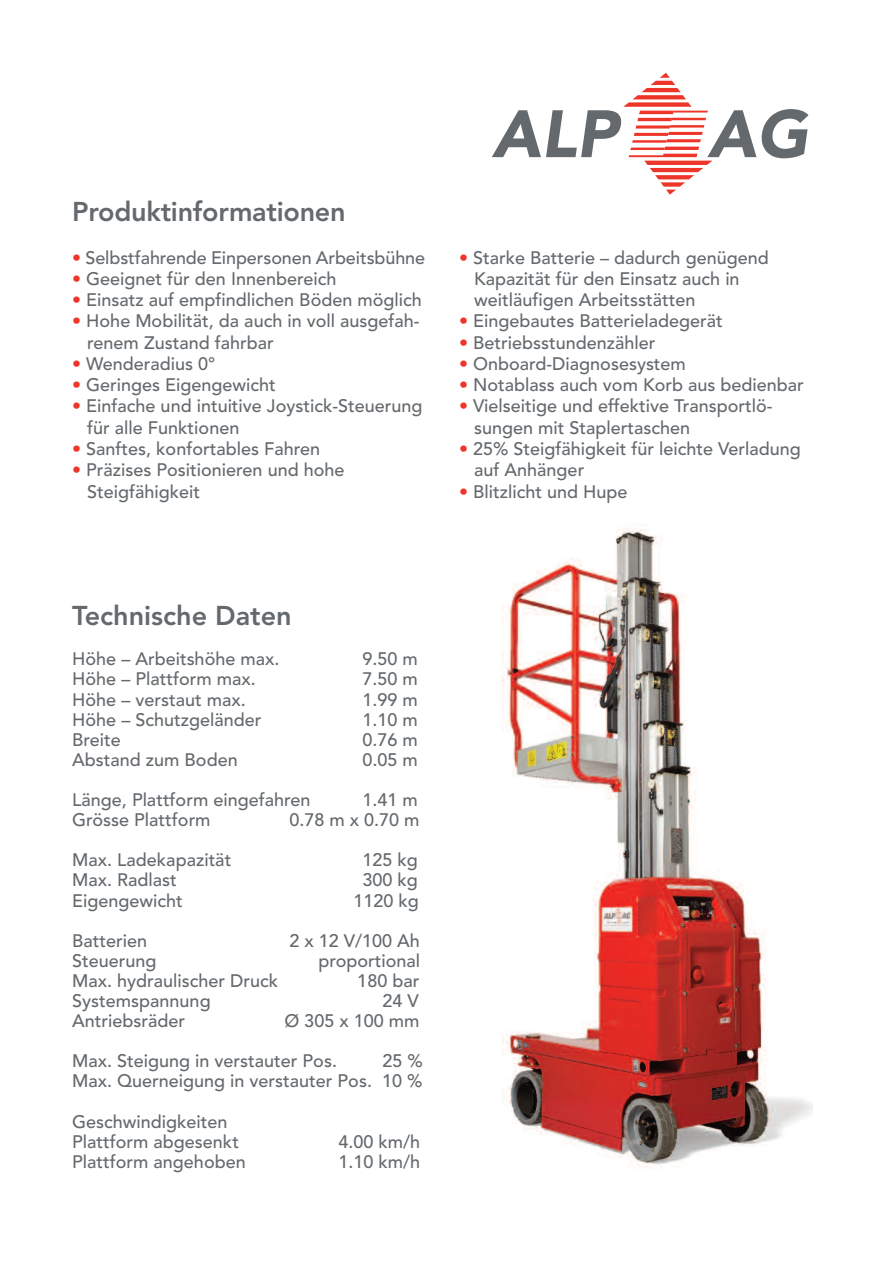
<style>
.page{position:relative;width:893px;height:1263px;background:#fff}
.page>*{position:absolute;margin:0;border:0;box-sizing:border-box;transform-origin:0 0}
.t1{font:italic 900 66.15px "Avenir";color:#64696d}
.t2{font:800 27px "Avenir";letter-spacing:-.01em;color:#64696d}
.t3{font:500 18px/21.3px "Avenir";color:#64696d}
.s1{color:#ee3529}
</style>
<div class="page">
<img style="left:502px;top:525px;width:310px;height:643px">
<svg style="left:623px;top:73px;width:89px;height:122px"></svg>
<h2 class="t2" style="left:72px;top:191px;width:275px">Produktinformationen</h2>
<p class="t3" style="left:72px;top:246px;width:354px"><span class="s1">•</span> Selbstfahrende Einpersonen Arbeitsbühne</p>
<p class="t3" style="left:72px;top:267px;width:266px"><span class="s1">•</span> Geeignet für den Innenbereich</p>
<p class="t3" style="left:72px;top:288px;width:351px"><span class="s1">•</span> Einsatz auf empfindlichen Böden möglich</p>
<p class="t3" style="left:87px;top:310px;width:334px;text-indent:-15px"><span class="s1">•</span> Hohe Mobilität, da auch in voll ausgefah&shy;renem Zustand fahrbar</p>
<p class="t3" style="left:72px;top:352px;width:145px"><span class="s1">•</span> Wenderadius 0°</p>
<p class="t3" style="left:72px;top:373px;width:205px"><span class="s1">•</span> Geringes Eigengewicht</p>
<p class="t3" style="left:87px;top:395px;width:337px;text-indent:-15px"><span class="s1">•</span> Einfache und intuitive Joystick-Steuerung für alle Funktionen</p>
<p class="t3" style="left:72px;top:437px;width:249px"><span class="s1">•</span> Sanftes, konfortables Fahren</p>
<p class="t3" style="left:87px;top:458px;width:259px;text-indent:-15px"><span class="s1">•</span> Präzises Positionieren und hohe<br>Steigfähigkeit</p>
<h1 class="t1" style="left:492px;top:79px;width:128px">ALP</h1>
<h1 class="t1" style="left:707px;top:79px;width:102px">AG</h1>
<p class="t3" style="left:474px;top:246px;width:296px;text-indent:-15px"><span class="s1">•</span> Starke Batterie – dadurch genügend<br>Kapazität für den Einsatz auch in weitläufigen Arbeitsstätten</p>
<p class="t3" style="left:459px;top:310px;width:265px"><span class="s1">•</span> Eingebautes Batterieladegerät</p>
<p class="t3" style="left:459px;top:331px;width:198px"><span class="s1">•</span> Betriebsstundenzähler</p>
<p class="t3" style="left:459px;top:352px;width:228px"><span class="s1">•</span> Onboard-Diagnosesystem</p>
<p class="t3" style="left:459px;top:373px;width:346px"><span class="s1">•</span> Notablass auch vom Korb aus bedienbar</p>
<p class="t3" style="left:474px;top:395px;width:300px;text-indent:-15px"><span class="s1">•</span> Vielseitige und effektive Transportlö&shy;sungen mit Staplertaschen</p>
<p class="t3" style="left:474px;top:437px;width:328px;text-indent:-15px"><span class="s1">•</span> 25% Steigfähigkeit für leichte Verladung auf Anhänger</p>
<p class="t3" style="left:459px;top:480px;width:170px"><span class="s1">•</span> Blitzlicht und Hupe</p>
<h2 class="t2" style="left:72px;top:595px;width:221px">Technische Daten</h2>
<p class="t3" style="left:72px;top:647px;width:209px">Höhe – Arbeitshöhe max.</p>
<p class="t3" style="left:362px;top:647px;width:57px">9.50 m</p>
<p class="t3" style="left:72px;top:667px;width:185px">Höhe – Plattform max.</p>
<p class="t3" style="left:362px;top:667px;width:57px">7.50 m</p>
<p class="t3" style="left:72px;top:688px;width:175px">Höhe – verstaut max.</p>
<p class="t3" style="left:362px;top:688px;width:57px">1.99 m</p>
<p class="t3" style="left:72px;top:708px;width:191px">Höhe – Schutzgeländer</p>
<p class="t3" style="left:362px;top:708px;width:57px">1.10 m</p>
<p class="t3" style="left:72px;top:728px;width:50px">Breite</p>
<p class="t3" style="left:362px;top:728px;width:57px">0.76 m</p>
<p class="t3" style="left:72px;top:748px;width:167px">Abstand zum Boden</p>
<p class="t3" style="left:362px;top:748px;width:57px">0.05 m</p>
<p class="t3" style="left:72px;top:788px;width:240px">Länge, Plattform eingefahren</p>
<p class="t3" style="left:362px;top:788px;width:57px">1.41 m</p>
<p class="t3" style="left:72px;top:808px;width:140px">Grösse Plattform</p>
<p class="t3" style="left:289px;top:808px;width:132px">0.78 m x 0.70 m</p>
<p class="t3" style="left:72px;top:848px;width:161px">Max. Ladekapazität</p>
<p class="t3" style="left:362px;top:848px;width:57px">125 kg</p>
<p class="t3" style="left:72px;top:868px;width:106px">Max. Radlast</p>
<p class="t3" style="left:362px;top:868px;width:57px">300 kg</p>
<p class="t3" style="left:72px;top:889px;width:112px">Eigengewicht</p>
<p class="t3" style="left:353px;top:889px;width:67px">1120 kg</p>
<p class="t3" style="left:72px;top:929px;width:77px">Batterien</p>
<p class="t3" style="left:289px;top:929px;width:132px">2 x 12 V/100 Ah</p>
<p class="t3" style="left:72px;top:949px;width:86px">Steuerung</p>
<p class="t3" style="left:318px;top:949px;width:103px">proportional</p>
<p class="t3" style="left:72px;top:969px;width:208px">Max. hydraulischer Druck</p>
<p class="t3" style="left:357px;top:969px;width:64px">180 bar</p>
<p class="t3" style="left:72px;top:989px;width:140px">Systemspannung</p>
<p class="t3" style="left:382px;top:989px;width:38px">24 V</p>
<p class="t3" style="left:72px;top:1009px;width:114px">Antriebsräder</p>
<p class="t3" style="left:284px;top:1009px;width:137px">Ø 305 x 100 mm</p>
<p class="t3" style="left:72px;top:1049px;width:266px">Max. Steigung in verstauter Pos.</p>
<p class="t3" style="left:72px;top:1050px;width:352px;line-height:20.1px;text-align:right">25 %<br>Max. Querneigung in verstauter Pos. 10 %</p>
<p class="t3" style="left:72px;top:1110px;width:168px;line-height:20.1px">Geschwindigkeiten<br>Plattform abgesenkt</p>
<p class="t3" style="left:338px;top:1130px;width:83px">4.00 km/h</p>
<p class="t3" style="left:72px;top:1150px;width:175px">Plattform angehoben</p>
<p class="t3" style="left:338px;top:1150px;width:83px">1.10 km/h</p>
</div>
